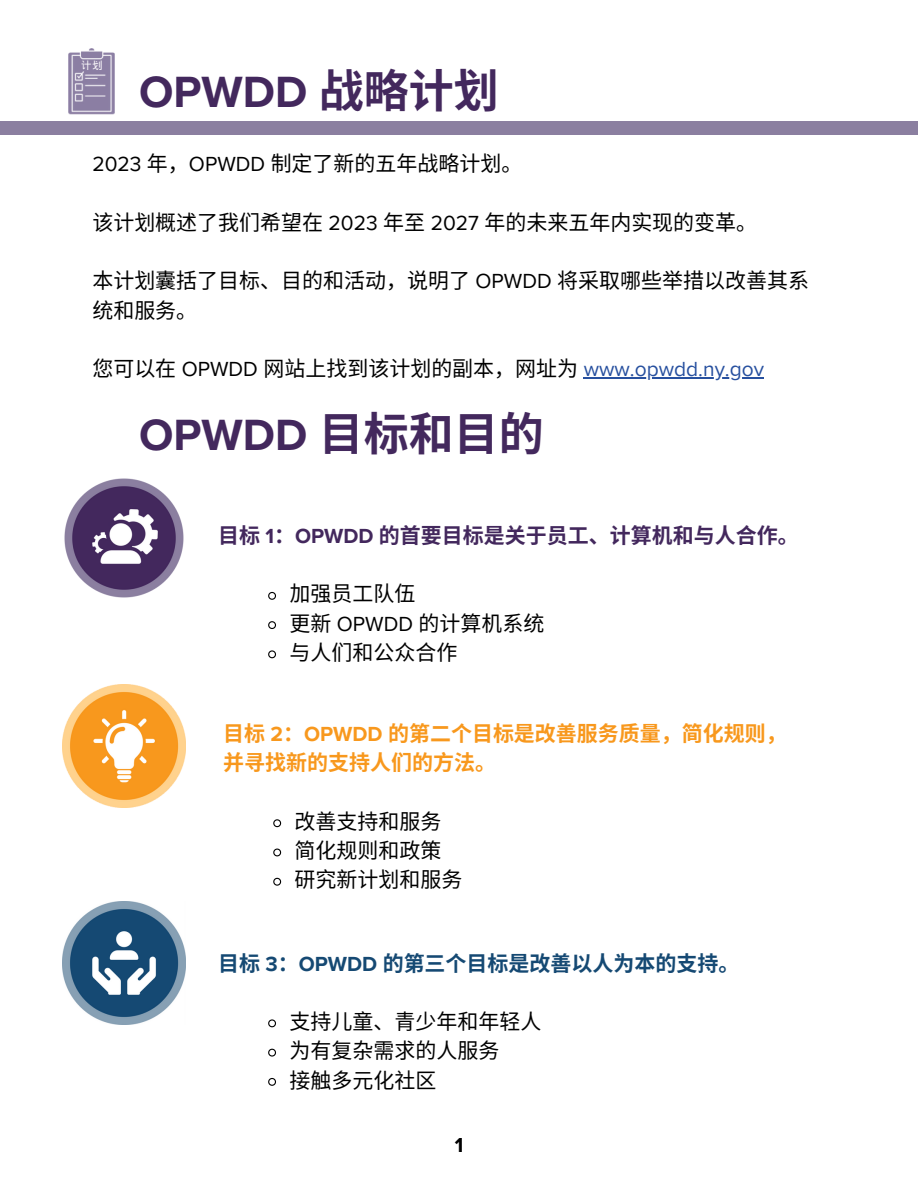
<style>
.page{position:relative;width:918px;height:1188px;background:#fff}
.page>*{position:absolute;margin:0;border:0;box-sizing:border-box;transform-origin:0 0}
.t1{font:700 45px "Proxima Nova";color:#43285d}
.t2{font:21px/29.2px "Noto Sans CJ Ksc";color:#000}
.t3{font:700 21px/29.2px "Noto Sans CJ Ksc";color:#f8981d}
.t4{font:700 21px "Noto Sans CJ Ksc";color:#43285d}
.t5{font:700 21px "Noto Sans CJ Ksc";color:#154973}
.t6{font:700 21px "Proxima Nova";color:#000}
.t7{font:10.5px "Wen Quan Yi Micro Hei";color:#fefdfe}
.s1{font-family:"Noto Sans CJ Ksc"}
.s2{font-family:"Proxima Nova"}
.s3{font-family:"Proxima Nova";color:#27509f}
</style>
<div class="page">
<div style="left:0;top:121px;width:918px;height:13px;background:#8b7fa0"></div>
<img style="left:64px;top:478px;width:120px;height:120px">
<svg style="left:268px;top:591px;width:8px;height:9px"></svg>
<svg style="left:268px;top:621px;width:8px;height:8px"></svg>
<svg style="left:268px;top:650px;width:8px;height:9px"></svg>
<hr style="left:584px;top:377px;width:180px;height:1px;background:#27509f">
<img style="left:63px;top:685px;width:122px;height:122px">
<svg style="left:273px;top:819px;width:9px;height:9px"></svg>
<svg style="left:273px;top:848px;width:9px;height:9px"></svg>
<svg style="left:273px;top:877px;width:9px;height:9px"></svg>
<img style="left:63px;top:902px;width:122px;height:122px">
<svg style="left:268px;top:1019px;width:8px;height:9px"></svg>
<svg style="left:268px;top:1048px;width:8px;height:9px"></svg>
<svg style="left:268px;top:1078px;width:8px;height:8px"></svg>
<img style="left:69px;top:48px;width:46px;height:67px">
<p class="t7" style="left:81px;top:60px;width:23px">计划</p>
<h2 class="t1" style="left:139px;top:66px;width:361px">OPWDD <span class="s1">战略计划</span></h2>
<h4 class="t2" style="left:92px;top:148px;width:432px"><span class="s2">2023</span> 年，<span class="s2">OPWDD</span> 制定了新的五年战略计划。</h4>
<h3 class="t2" style="left:92px;top:207px;width:666px">该计划概述了我们希望在 <span class="s2">2023</span> 年至 <span class="s2">2027</span> 年的未来五年内实现的变革。</h3>
<p class="t2" style="left:92px;top:265px;width:718px">本计划囊括了目标、目的和活动，说明了 <span class="s2">OPWDD</span> 将采取哪些举措以改善其系统和服务。</p>
<h1 class="t2" style="left:92px;top:353px;width:673px">您可以在 <span class="s2">OPWDD</span> 网站上找到该计划的副本，网址为 <span class="s3">www.opwdd.ny.gov</span></h1>
<p class="t1" style="left:139px;top:409px;width:406px">OPWDD <span class="s1">目标和目的</span></p>
<p class="t4" style="left:218px;top:519px;width:582px">目标 <span class="s2">1</span>：<span class="s2">OPWDD</span> 的首要目标是关于员工、计算机和与人合作。</p>
<p class="t2" style="left:289px;top:578px;width:127px">加强员工队伍</p>
<h1 class="t2" style="left:289px;top:607px;width:257px">更新 <span class="s2">OPWDD</span> 的计算机系统</h1>
<h3 class="t2" style="left:289px;top:637px;width:169px">与人们和公众合作</h3>
<p class="t3" style="left:223px;top:718px;width:565px">目标 <span class="s2">2</span>：<span class="s2">OPWDD</span> 的第二个目标是改善服务质量，简化规则，并寻找新的支持人们的方法。</p>
<p class="t2" style="left:295px;top:805px;width:148px">改善支持和服务</p>
<p class="t2" style="left:295px;top:835px;width:148px">简化规则和政策</p>
<h2 class="t2" style="left:295px;top:864px;width:169px">研究新计划和服务</h2>
<p class="t5" style="left:218px;top:946px;width:523px">目标 <span class="s2">3</span>：<span class="s2">OPWDD</span> 的第三个目标是改善以人为本的支持。</p>
<p class="t2" style="left:289px;top:1006px;width:252px">支持儿童、青少年和年轻人</p>
<p class="t2" style="left:289px;top:1035px;width:211px">为有复杂需求的人服务</p>
<p class="t2" style="left:289px;top:1064px;width:148px">接触多元化社区</p>
<h2 class="t6" style="left:455px;top:1132px;width:10px">1</h2>
</div>
